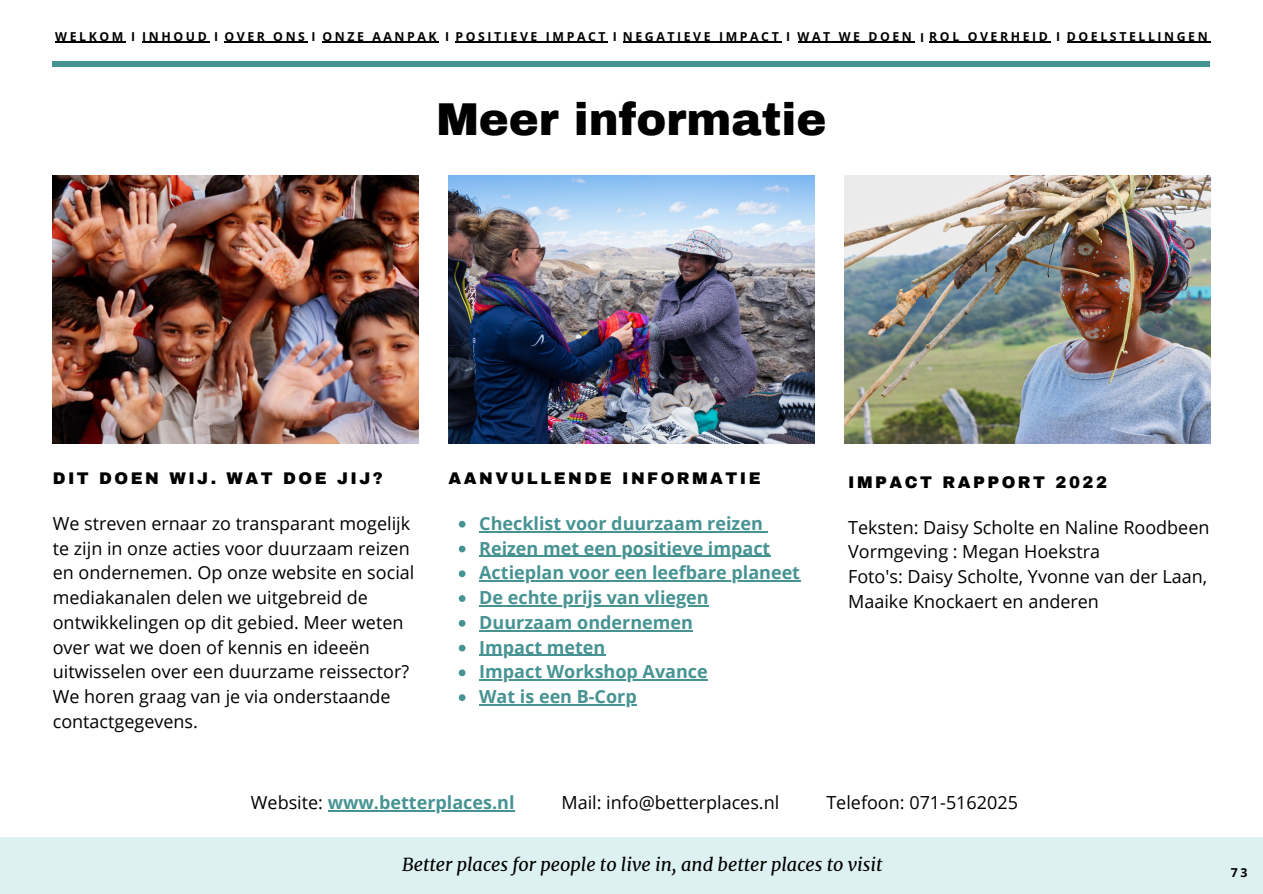
<style>
.page{position:relative;width:1263px;height:894px;background:#fff}
.page>*{position:absolute;margin:0;border:0;box-sizing:border-box;transform-origin:0 0}
.t1{font:900 45px "Archivo";color:#000}
.t2{font:18px/24.8px "Open Sans";color:#000}
.t3{font:700 18px/24.8px "Open Sans";color:#479393}
.t4{font:italic 18px "Merriweather";color:#000}
.t5{font:900 16.5px "Archivo";letter-spacing:.15em;color:#000}
.t6{font:700 12.3px "Open Sans";letter-spacing:.21em;color:#000}
.s1{font-weight:400;color:#000}
</style>
<div class="page">
<hr style="left:53px;top:62px;width:1157px;height:4px;background:#479393">
<div style="left:0;top:837px;width:1263px;height:56px;background:#def1f2"></div>
<img style="left:53px;top:175px;width:365px;height:268px">
<img style="left:449px;top:175px;width:365px;height:268px">
<img style="left:844px;top:175px;width:366px;height:268px">
<svg style="left:459px;top:520px;width:6px;height:7px"></svg>
<hr style="left:479px;top:531px;width:284px;height:1px;background:#479393">
<svg style="left:459px;top:545px;width:6px;height:7px"></svg>
<hr style="left:479px;top:555px;width:292px;height:1px;background:#479393">
<svg style="left:459px;top:570px;width:6px;height:7px"></svg>
<hr style="left:479px;top:580px;width:321px;height:1px;background:#479393">
<svg style="left:459px;top:595px;width:6px;height:6px"></svg>
<hr style="left:479px;top:605px;width:230px;height:1px;background:#479393">
<svg style="left:459px;top:620px;width:6px;height:6px"></svg>
<hr style="left:479px;top:630px;width:214px;height:1px;background:#479393">
<svg style="left:459px;top:644px;width:6px;height:7px"></svg>
<hr style="left:479px;top:654px;width:126px;height:1px;background:#479393">
<svg style="left:459px;top:669px;width:6px;height:7px"></svg>
<hr style="left:479px;top:679px;width:229px;height:1px;background:#479393">
<svg style="left:459px;top:694px;width:6px;height:6px"></svg>
<hr style="left:479px;top:704px;width:158px;height:1px;background:#479393">
<hr style="left:328px;top:809px;width:187px;height:2px;background:#479393">
<hr style="left:55px;top:42px;width:71px;height:1px;background:#000">
<hr style="left:142px;top:42px;width:67px;height:1px;background:#000">
<hr style="left:224px;top:42px;width:84px;height:1px;background:#000">
<hr style="left:322px;top:42px;width:117px;height:1px;background:#000">
<hr style="left:456px;top:42px;width:152px;height:1px;background:#000">
<hr style="left:623px;top:42px;width:158px;height:1px;background:#000">
<hr style="left:929px;top:42px;width:122px;height:1px;background:#000">
<hr style="left:798px;top:42px;width:116px;height:1px;background:#000">
<hr style="left:1067px;top:42px;width:143px;height:1px;background:#000">
<p class="t6" style="left:55px;top:28px;width:1154px">WELKOM I INHOUD I OVER ONS I ONZE AANPAK I POSITIEVE IMPACT I NEGATIEVE IMPACT I WAT WE DOEN I ROL OVERHEID I DOELSTELLINGEN</p>
<h1 class="t1" style="left:436px;top:95px;width:391px">Meer informatie</h1>
<p class="t5" style="left:53px;top:469px;width:332px">DIT DOEN WIJ. WAT DOE JIJ?</p>
<p class="t2" style="left:53px;top:510px;width:363px">We streven ernaar zo transparant mogelijk te zijn in onze acties voor duurzaam reizen en ondernemen. Op onze website en social mediakanalen delen we uitgebreid de ontwikkelingen op dit gebied. Meer weten over wat we doen of kennis en ideeën uitwisselen over een duurzame reissector?<br>We horen graag van je via onderstaande contactgegevens.</p>
<p class="t5" style="left:449px;top:469px;width:314px">AANVULLENDE INFORMATIE</p>
<p class="t3" style="left:479px;top:510px;width:322px">Checklist voor duurzaam reizen<br>Reizen met een positieve impact<br>Actieplan voor een leefbare planeet<br>De echte prijs van vliegen<br>Duurzaam ondernemen<br>Impact meten<br>Impact Workshop Avance<br>Wat is een B-Corp</p>
<p class="t5" style="left:848px;top:473px;width:260px">IMPACT RAPPORT 2022</p>
<p class="t2" style="left:848px;top:514px;width:363px">Teksten: Daisy Scholte en Naline Roodbeen Vormgeving : Megan Hoekstra<br>Foto's: Daisy Scholte, Yvonne van der Laan, Maaike Knockaert en anderen</p>
<p class="t3" style="left:251px;top:789px;width:265px"><span class="s1">Website:</span> www.betterplaces.nl</p>
<p class="t2" style="left:561px;top:789px;width:219px">Mail: info@betterplaces.nl</p>
<p class="t2" style="left:826px;top:789px;width:193px">Telefoon: 071-5162025</p>
<p class="t4" style="left:402px;top:852px;width:482px">Better places for people to live in, and better places to visit</p>
<p class="t6" style="left:1231px;top:863px;width:18px">73</p>
</div>
